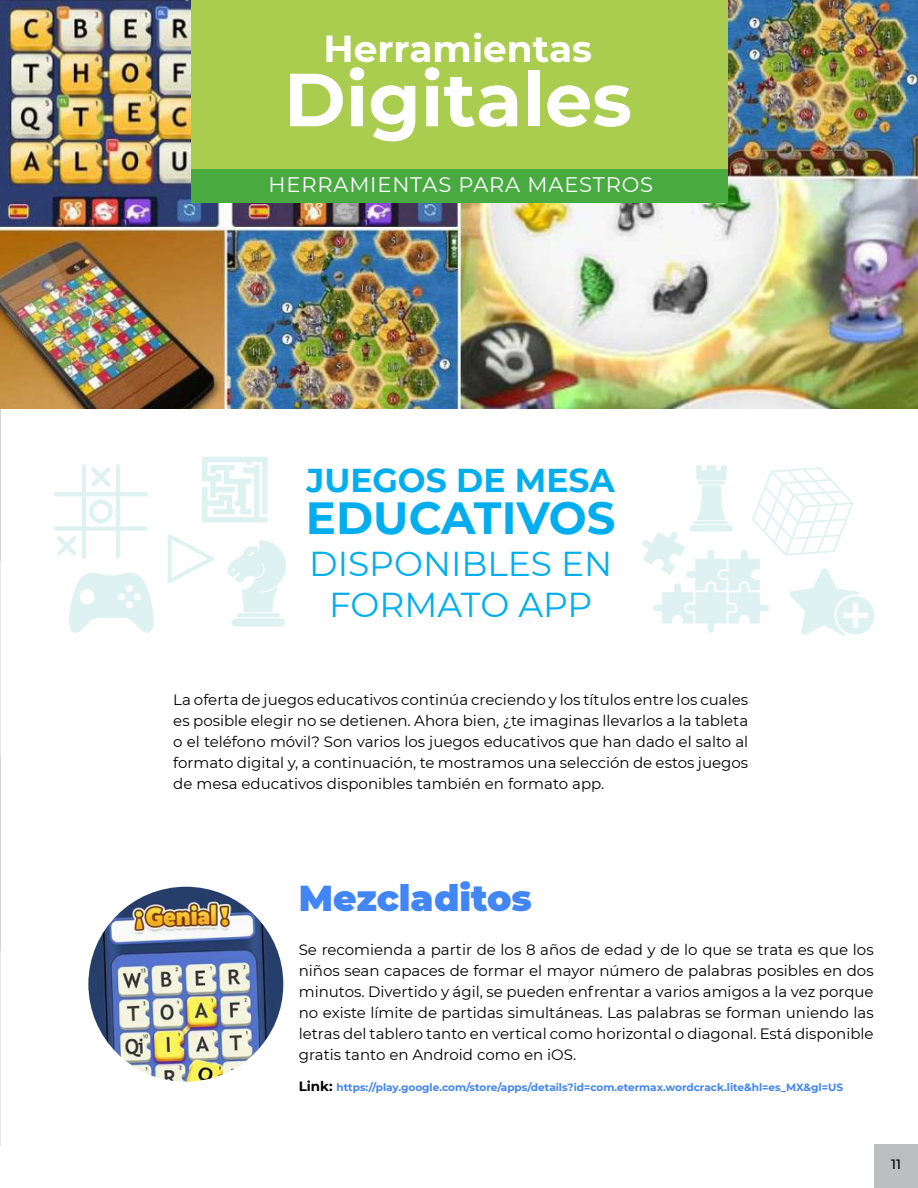
<style>
.page{position:relative;width:918px;height:1188px;background:#fff}
.page>*{position:absolute;margin:0;border:0;box-sizing:border-box;transform-origin:0 0}
.t1{font:700 75px "Montserrat";color:#fff}
.t2{font:700 45px "Montserrat";color:#00aeef}
.t3{font:700 37.5px "Montserrat";color:#fff}
.t4{font:900 36px "Montserrat";color:#4285f5}
.t5{font:34.5px/41.4px "Montserrat";color:#00aeef;text-align:center}
.t6{font:700 33px "Montserrat";color:#00aeef}
.t7{font:21px "Montserrat";letter-spacing:.04em;color:#fff}
.t8{font:15px/21px "Montserrat";color:#000;text-align:justify}
.t9{font:500 13.5px "Montserrat";color:#000}
.t10{font:700 10.5px "Montserrat";color:#4285f5}
.s1{font-size:13.5px;color:#000}
</style>
<div class="page">
<div style="left:874px;top:1144px;width:44px;height:44px;background:#bcbec0"></div>
<hr style="left:0;top:367px;width:1px;height:194px;background:#d1d3d4">
<hr style="left:0;top:756px;width:1px;height:195px;background:#d1d3d4">
<hr style="left:0;top:561px;width:1px;height:195px;background:#e6e7e8">
<hr style="left:0;top:951px;width:1px;height:195px;background:#e6e7e8">
<img style="left:0;top:0;width:918px;height:408px">
<div style="left:191px;top:167px;width:537px;height:36px;background:#49aa42"></div>
<div style="left:191px;top:0;width:537px;height:168px;background:#aacc4f"></div>
<img style="left:88px;top:887px;width:195px;height:195px;border-radius:97px">
<svg style="left:69px;top:572px;width:85px;height:61px"></svg>
<svg style="left:202px;top:457px;width:66px;height:66px"></svg>
<svg style="left:227px;top:540px;width:59px;height:87px"></svg>
<svg style="left:168px;top:534px;width:46px;height:49px"></svg>
<svg style="left:54px;top:464px;width:94px;height:95px"></svg>
<svg style="left:642px;top:465px;width:232px;height:171px"></svg>
<h3 class="t3" style="left:324px;top:21px;width:270px">Herramientas</h3>
<h1 class="t1" style="left:284px;top:46px;width:350px">Digitales</h1>
<h3 class="t7" style="left:269px;top:170px;width:386px">HERRAMIENTAS PARA MAESTROS</h3>
<h3 class="t6" style="left:307px;top:457px;width:310px">JUEGOS DE MESA</h3>
<h2 class="t2" style="left:306px;top:486px;width:311px">EDUCATIVOS</h2>
<h3 class="t5" style="left:309px;top:541px;width:305px">DISPONIBLES EN<br>FORMATO APP</h3>
<p class="t8" style="left:173px;top:689px;width:576px">La oferta de juegos educativos continúa creciendo y los títulos entre los cuales es posible elegir no se detienen. Ahora bien, ¿te imaginas llevarlos a la tableta o el teléfono móvil? Son varios los juegos educativos que han dado el salto al formato digital y, a continuación, te mostramos una selección de estos juegos de mesa educativos disponibles también en formato app.</p>
<h3 class="t4" style="left:299px;top:871px;width:235px">Mezcladitos</h3>
<p class="t8" style="left:299px;top:938px;width:576px">Se recomienda a partir de los 8 años de edad y de lo que se trata es que los niños sean capaces de formar el mayor número de palabras posibles en dos minutos. Divertido y ágil, se pueden enfrentar a varios amigos a la vez porque no existe límite de partidas simultáneas. Las palabras se forman uniendo las letras del tablero tanto en vertical como horizontal o diagonal. Está disponible gratis tanto en Android como en iOS.</p>
<p class="t10" style="left:299px;top:1080px;width:546px"><span class="s1">Link:</span> https://play.google.com/store/apps/details?id=com.etermax.wordcrack.lite&amp;hl=es_MX&amp;gl=US</p>
<p class="t9" style="left:891px;top:1155px;width:11px">11</p>
</div>
